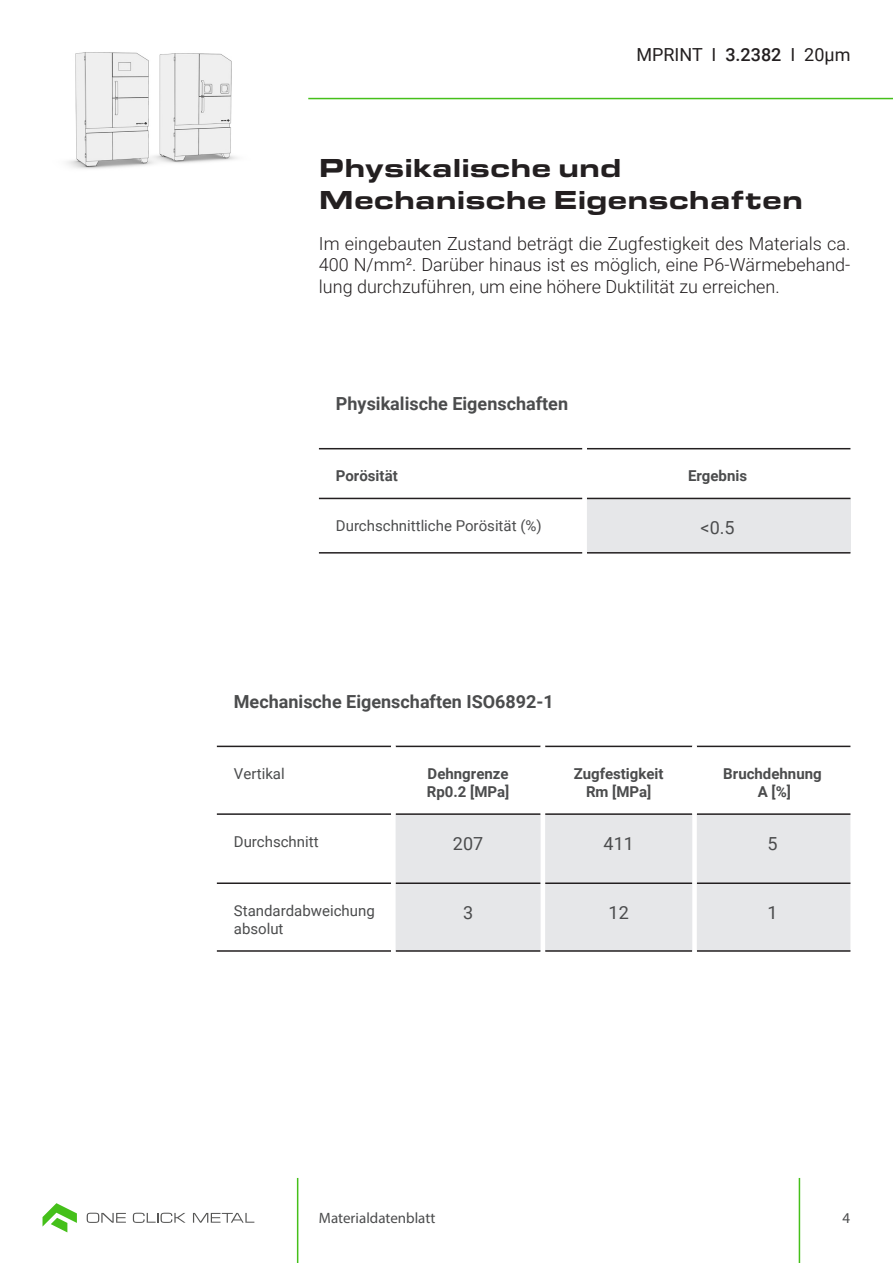
<style>
.page{position:relative;width:893px;height:1263px;background:#fff}
.page>*{position:absolute;margin:0;border:0;box-sizing:border-box;transform-origin:0 0}
.Titel_18_fett{font:900 27px/32.4px "Eurostile Ext";color:#231f20}
.Text_12_normal{font:300 18px/21.6px "Roboto";color:#231f20;text-align:justify}
.Text_fett{font:700 18px "Roboto";color:#4b4c4d}
.Titel_18_fett-2{font:18px "Roboto";color:#231f20}
.Text_fett-2{font:18px "Roboto";color:#4b4c4d}
.Text_fett-3{font:15px/18px "Roboto";color:#4b4c4d}
.Text_fett-4{font:700 15px "Roboto";color:#4b4c4d}
.t1{font:15px "Myriad Pro";color:#4b4c4d}
.s1{font-weight:500}
</style>
<div class="page">
<svg style="left:87px;top:1213px;width:39px;height:10px"></svg>
<svg style="left:133px;top:1213px;width:53px;height:10px"></svg>
<svg style="left:193px;top:1213px;width:61px;height:10px"></svg>
<svg style="left:43px;top:1203px;width:34px;height:29px"></svg>
<hr style="left:799px;top:1178px;width:1px;height:85px;background:#45c01a">
<hr style="left:297px;top:1178px;width:1px;height:85px;background:#45c01a">
<div style="left:396px;top:815px;width:454px;height:135px;background:#e6e7e9"></div>
<hr style="left:217px;top:746px;width:174px;height:1px;background:#231f20">
<hr style="left:396px;top:746px;width:145px;height:1px;background:#231f20">
<hr style="left:545px;top:746px;width:147px;height:1px;background:#231f20">
<hr style="left:697px;top:746px;width:153px;height:1px;background:#231f20">
<hr style="left:217px;top:813px;width:174px;height:2px;background:#231f20">
<hr style="left:396px;top:813px;width:145px;height:2px;background:#231f20">
<hr style="left:545px;top:813px;width:147px;height:2px;background:#231f20">
<hr style="left:697px;top:813px;width:153px;height:2px;background:#231f20">
<hr style="left:217px;top:882px;width:174px;height:2px;background:#231f20">
<hr style="left:396px;top:882px;width:145px;height:2px;background:#231f20">
<hr style="left:545px;top:882px;width:147px;height:2px;background:#231f20">
<hr style="left:697px;top:882px;width:153px;height:2px;background:#231f20">
<hr style="left:217px;top:950px;width:174px;height:2px;background:#231f20">
<hr style="left:396px;top:950px;width:145px;height:2px;background:#231f20">
<hr style="left:545px;top:950px;width:147px;height:2px;background:#231f20">
<hr style="left:697px;top:950px;width:153px;height:2px;background:#231f20">
<hr style="left:541px;top:814px;width:4px;height:69px;background:#fff">
<div style="left:692px;top:814px;width:5px;height:69px;background:#fff"></div>
<hr style="left:541px;top:883px;width:4px;height:68px;background:#fff">
<div style="left:692px;top:883px;width:5px;height:68px;background:#fff"></div>
<img style="left:67px;top:52px;width:170px;height:117px">
<hr style="left:308px;top:98px;width:585px;height:1px;background:#45c01a">
<div style="left:585px;top:498px;width:265px;height:55px;background:#e6e7e9"></div>
<hr style="left:319px;top:448px;width:263px;height:1px;background:#231f20">
<hr style="left:587px;top:448px;width:263px;height:1px;background:#231f20">
<hr style="left:319px;top:498px;width:263px;height:1px;background:#231f20">
<hr style="left:587px;top:498px;width:263px;height:1px;background:#231f20">
<hr style="left:319px;top:552px;width:263px;height:2px;background:#231f20">
<hr style="left:587px;top:552px;width:263px;height:2px;background:#231f20">
<div style="left:582px;top:498px;width:5px;height:55px;background:#fff"></div>
<p class="Titel_18_fett-2" style="left:636px;top:42px;width:216px">MPRINT I <span class="s1">3.2382</span> I 20µm</p>
<p class="Titel_18_fett" style="left:319px;top:149px;width:486px">Physikalische und<br>Mechanische Eigenschaften</p>
<p class="Text_12_normal" style="left:319px;top:232px;width:533px">Im eingebauten Zustand beträgt die Zugfestigkeit des Materials ca.<br>400 N/mm². Darüber hinaus ist es möglich, eine P6-Wärmebehand&shy;lung durchzuführen, um eine höhere Duktilität zu erreichen.</p>
<p class="Text_fett" style="left:336px;top:391px;width:234px">Physikalische Eigenschaften</p>
<p class="Text_fett-4" style="left:336px;top:466px;width:63px">Porösität</p>
<p class="Text_fett-4" style="left:688px;top:466px;width:61px">Ergebnis</p>
<p class="Text_fett-3" style="left:336px;top:516px;width:207px">Durchschnittliche Porösität (%)</p>
<p class="Text_fett-2" style="left:700px;top:515px;width:36px">&lt;0.5</p>
<p class="Text_fett" style="left:234px;top:689px;width:321px">Mechanische Eigenschaften ISO6892-1</p>
<p class="Text_fett-3" style="left:234px;top:764px;width:52px">Vertikal</p>
<p class="Text_fett-4" style="left:428px;top:763px;width:82px">Dehngrenze</p>
<p class="Text_fett-4" style="left:427px;top:781px;width:84px">Rp0.2 [MPa]</p>
<p class="Text_fett-4" style="left:574px;top:763px;width:91px">Zugfestigkeit</p>
<p class="Text_fett-4" style="left:586px;top:781px;width:67px">Rm [MPa]</p>
<p class="Text_fett-4" style="left:723px;top:763px;width:100px">Bruchdehnung</p>
<p class="Text_fett-4" style="left:758px;top:781px;width:35px">A [%]</p>
<p class="Text_fett-3" style="left:234px;top:832px;width:86px">Durchschnitt</p>
<p class="Text_fett-2" style="left:453px;top:831px;width:32px">207</p>
<p class="Text_fett-2" style="left:604px;top:831px;width:32px">411</p>
<p class="Text_fett-2" style="left:767px;top:831px;width:12px">5</p>
<p class="Text_fett-3" style="left:234px;top:901px;width:142px">Standardabweichung absolut</p>
<p class="Text_fett-2" style="left:463px;top:900px;width:12px">3</p>
<p class="Text_fett-2" style="left:609px;top:900px;width:22px">12</p>
<p class="Text_fett-2" style="left:767px;top:900px;width:12px">1</p>
<p class="t1" style="left:319px;top:1209px;width:118px">Materialdatenblatt</p>
<p class="t1" style="left:842px;top:1209px;width:9px">4</p>
</div>
